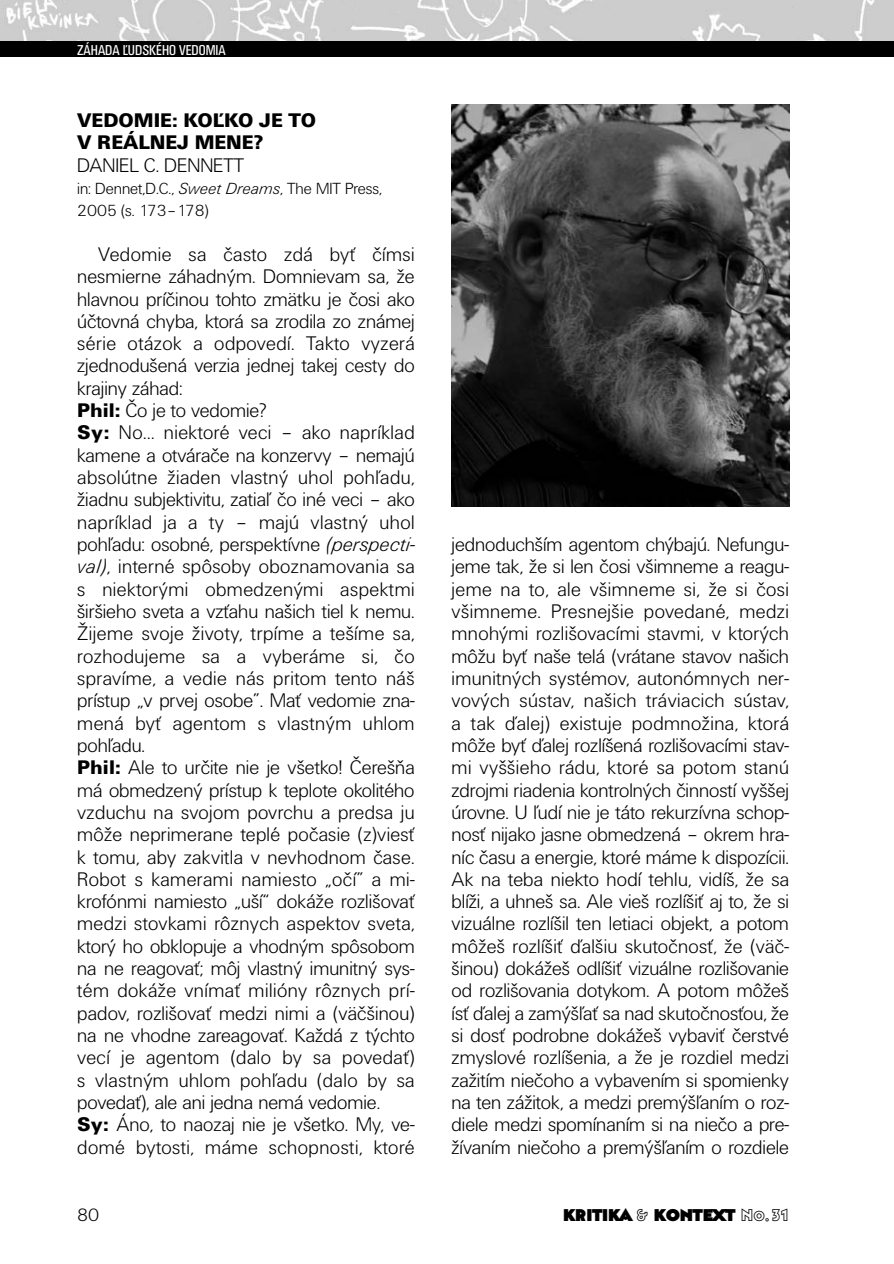
<style>
.page{position:relative;width:894px;height:1264px;background:#fff}
.page>*{position:absolute;margin:0;border:0;box-sizing:border-box;transform-origin:0 0}
.t1{font:300 20.4px/22.4px "Unitus DCE";letter-spacing:.005em;color:#000}
.t2{font:900 20.4px/22.4px "Unitus TCE";color:#000}
.t3{font:300 18.6px "Unitus DCE";color:#000}
.t4{font:300 16.8px/22.4px "Unitus DCE";color:#000}
.t5{font:16.8px "Bahnhof Ultra";color:#000}
.t6{font:condensed 14.8px "Unitus TCE";color:#fff}
.s1{font-style:italic}
.s2{font-family:"Unitus TCE";font-weight:900}
.s3{font-family:"Bahnhof Outline"}
</style>
<div class="page">
<img style="left:0;top:0;width:894px;height:41px">
<div style="left:0;top:41px;width:894px;height:16px;background:#000"></div>
<img style="left:452px;top:105px;width:337px;height:401px">
<p class="t6" style="left:77px;top:44px;width:150px">ZÁHADA ĽUDSKÉHO VEDOMIA</p>
<p class="t2" style="left:77px;top:110px;width:240px">VEDOMIE: KOĽKO JE TO<br>V REÁLNEJ MENE?</p>
<p class="t1" style="left:77px;top:155px;width:168px">DANIEL C. DENNETT</p>
<p class="t4" style="left:77px;top:178px;width:306px">in: Dennet,D.C., <span class="s1">Sweet Dreams</span>, The MIT Press,<br>2005 (s. 173–178)</p>
<p class="t1" style="left:77px;top:244px;width:339px;text-indent:21px">Vedomie sa často zdá byť čímsi nesmierne záhadným. Domnievam sa, že hlavnou príčinou tohto zmätku je čosi ako účtovná chyba, ktorá sa zrodila zo známej série otázok a odpovedí. Takto vyzerá zjednodušená verzia jednej takej cesty do krajiny záhad:<br><span class="s2">Phil:</span> Čo je to vedomie?<br><span class="s2">Sy:</span> No... niektoré veci – ako napríklad kamene a otvárače na konzervy – nemajú absolútne žiaden vlastný uhol pohľadu, žiadnu subjektivitu, zatiaľ čo iné veci – ako napríklad ja a ty – majú vlastný uhol pohľadu: osobné, perspektívne <span class="s1">(perspecti&shy;val)</span>, interné spôsoby oboznamovania sa s niektorými obmedzenými aspektmi širšieho sveta a vzťahu našich tiel k nemu.<br>Žijeme svoje životy, trpíme a tešíme sa, rozhodujeme sa a vyberáme si, čo spravíme, a vedie nás pritom tento náš prístup „v prvej osobe”. Mať vedomie zna&shy;mená byť agentom s vlastným uhlom pohľadu.<br><span class="s2">Phil:</span> Ale to určite nie je všetko! Čerešňa má obmedzený prístup k teplote okolitého vzduchu na svojom povrchu a predsa ju môže neprimerane teplé počasie (z)viesť k tomu, aby zakvitla v nevhodnom čase.<br>Robot s kamerami namiesto „očí” a mi&shy;krofónmi namiesto „uší“ dokáže rozlišovať medzi stovkami rôznych aspektov sveta, ktorý ho obklopuje a vhodným spôsobom na ne reagovať; môj vlastný imunitný sys&shy;tém dokáže vnímať milióny rôznych prí&shy;padov, rozlišovať medzi nimi a (väčšinou) na ne vhodne zareagovať. Každá z týchto vecí je agentom (dalo by sa povedať) s vlastným uhlom pohľadu (dalo by sa povedať), ale ani jedna nemá vedomie.<br><span class="s2">Sy:</span> Áno, to naozaj nie je všetko. My, ve&shy;domé bytosti, máme schopnosti, ktoré</p>
<p class="t1" style="left:452px;top:535px;width:339px;text-align:justify">jednoduchším agentom chýbajú. Nefungu&shy;jeme tak, že si len čosi všimneme a reagu&shy;jeme na to, ale všimneme si, že si čosi všimneme. Presnejšie povedané, medzi mnohými rozlišovacími stavmi, v ktorých môžu byť naše telá (vrátane stavov našich imunitných systémov, autonómnych ner&shy;vových sústav, našich tráviacich sústav, a tak ďalej) existuje podmnožina, ktorá môže byť ďalej rozlíšená rozlišovacími stav&shy;mi vyššieho rádu, ktoré sa potom stanú zdrojmi riadenia kontrolných činností vyššej úrovne. U ľudí nie je táto rekurzívna schop&shy;nosť nijako jasne obmedzená – okrem hra&shy;níc času a energie, ktoré máme k dispozícii.<br>Ak na teba niekto hodí tehlu, vidíš, že sa blíži, a uhneš sa. Ale vieš rozlíšiť aj to, že si vizuálne rozlíšil ten letiaci objekt, a potom môžeš rozlíšiť ďalšiu skutočnosť, že (väč&shy;šinou) dokážeš odlíšiť vizuálne rozlišovanie od rozlišovania dotykom. A potom môžeš ísť ďalej a zamýšľať sa nad skutočnosťou, že si dosť podrobne dokážeš vybaviť čerstvé zmyslové rozlíšenia, a že je rozdiel medzi zažitím niečoho a vybavením si spomienky na ten zážitok, a medzi premýšľaním o roz&shy;diele medzi spomínaním si na niečo a pre&shy;žívaním niečoho a premýšľaním o rozdiele</p>
<p class="t3" style="left:77px;top:1207px;width:24px">80</p>
<p class="t5" style="left:563px;top:1205px;width:227px">KRITIKA <span class="s3">&amp;</span> KONTEXT <span class="s3">No.31</span></p>
</div>
